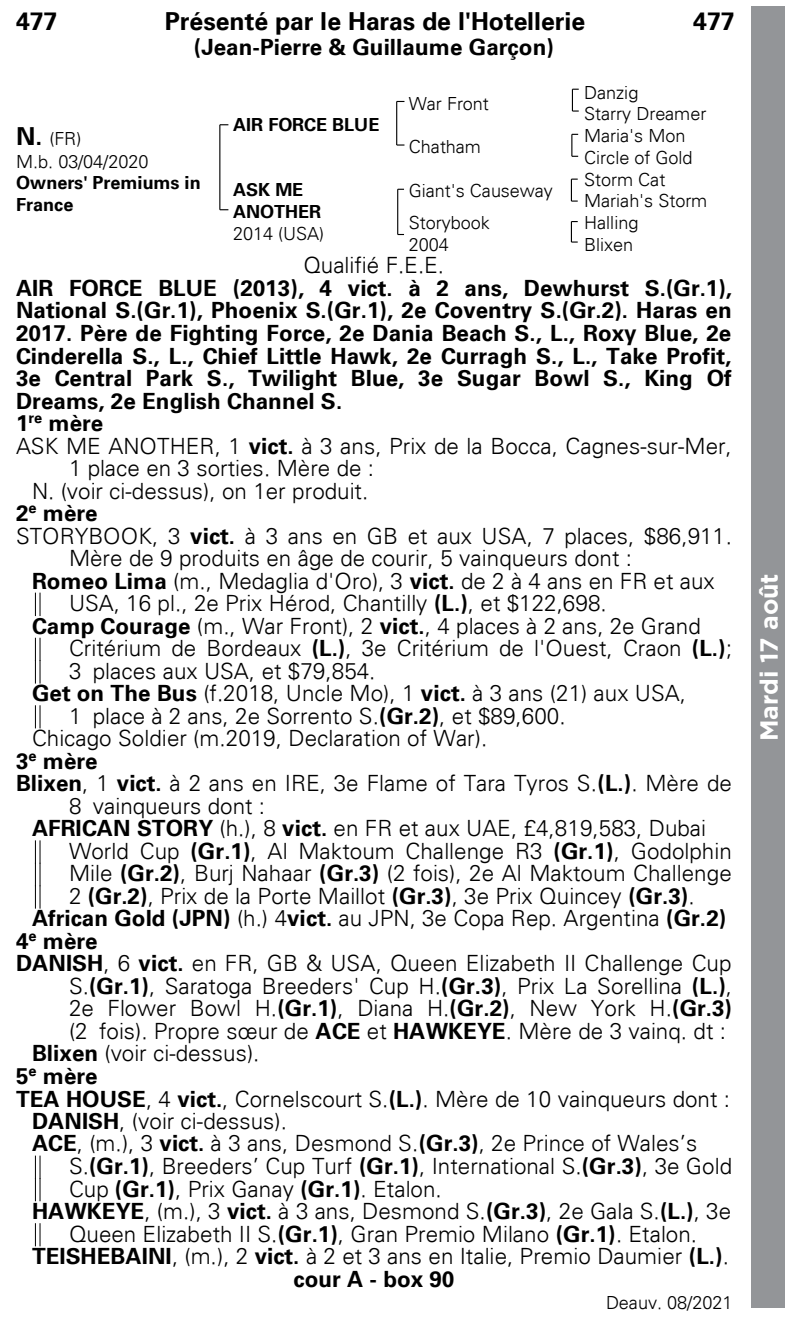
<style>
.page{position:relative;width:785px;height:1324px;background:#fff}
.page>*{position:absolute;margin:0;border:0;box-sizing:border-box;transform-origin:0 0}
.t1{font:700 24.75px "Univers 65";color:#000}
.t2{font:700 24.75px "Gotham";color:#fff}
.t3{font:300 22.5px/22.5px "Univers 45";color:#000}
.t4{font:700 22.5px/22.5px "Univers 65";color:#000}
.t5{font:300 18px/21.6px "Univers 45";letter-spacing:-.005em;color:#000}
.t6{font:700 18px/21.4px "Univers 65";color:#000}
.s1{font-family:"Univers 65";font-weight:700;font-size:24.75px}
.s2{font-family:"Univers 65";font-weight:700}
</style>
<div class="page">
<svg style="left:35px;top:593px;width:6px;height:22px"></svg>
<svg style="left:35px;top:638px;width:6px;height:45px"></svg>
<svg style="left:35px;top:705px;width:6px;height:23px"></svg>
<svg style="left:35px;top:841px;width:6px;height:67px"></svg>
<svg style="left:35px;top:1156px;width:6px;height:44px"></svg>
<svg style="left:35px;top:1223px;width:6px;height:22px"></svg>
<hr style="left:219px;top:125px;width:1px;height:85px;background:#000">
<svg style="left:396px;top:144px;width:8px;height:2px"></svg>
<hr style="left:396px;top:101px;width:1px;height:44px;background:#000">
<hr style="left:397px;top:189px;width:1px;height:45px;background:#000">
<hr style="left:570px;top:221px;width:2px;height:21px;background:#000">
<svg style="left:571px;top:134px;width:7px;height:23px"></svg>
<hr style="left:570px;top:179px;width:2px;height:22px;background:#000">
<svg style="left:572px;top:89px;width:6px;height:23px"></svg>
<div style="left:751px;top:6px;width:33px;height:1301px;background:#939598"></div>
<p class="t1" style="left:16px;top:7px;width:43px">477</p>
<p class="t1" style="left:165px;top:7px;width:422px">Présenté par le Haras de l'Hotellerie</p>
<p class="t1" style="left:693px;top:7px;width:43px">477</p>
<p class="t4" style="left:194px;top:36px;width:361px">(Jean-Pierre &amp; Guillaume Garçon)</p>
<p class="t5" style="left:408px;top:92px;width:82px">War Front</p>
<p class="t5" style="left:584px;top:82px;width:124px">Danzig<br>Starry Dreamer</p>
<p class="t5" style="left:408px;top:136px;width:74px">Chatham</p>
<p class="t5" style="left:584px;top:125px;width:110px">Maria's Mon<br>Circle of Gold</p>
<p class="t6" style="left:233px;top:114px;width:148px">AIR FORCE BLUE</p>
<p class="t5" style="left:16px;top:127px;width:134px;line-height:23.4px"><span class="s1">N.</span> (FR)<br>M.b. 03/04/2020</p>
<p class="t6" style="left:16px;top:172px;width:186px">Owners' Premiums in<br>France</p>
<p class="t5" style="left:408px;top:179px;width:145px">Giant's Causeway</p>
<p class="t5" style="left:584px;top:169px;width:125px">Storm Cat<br>Mariah's Storm</p>
<p class="t5" style="left:408px;top:212px;width:83px">Storybook<br>2004</p>
<p class="t5" style="left:584px;top:212px;width:56px">Halling<br>Blixen</p>
<p class="t3" style="left:303px;top:254px;width:142px">Qualifié F.E.E.</p>
<p class="t4" style="left:16px;top:277px;width:717px">AIR FORCE BLUE (2013), 4 vict. à 2 ans, Dewhurst S.(Gr.1), National S.(Gr.1), Phoenix S.(Gr.1), 2e Coventry S.(Gr.2). Haras en 2017. Père de Fighting Force, 2e Dania Beach S., L., Roxy Blue, 2e Cinderella S., L., Chief Little Hawk, 2e Curragh S., L., Take Profit, 3e Central Park S., Twilight Blue, 3e Sugar Bowl S., King Of Dreams, 2e English Channel S.<br>1<sup>re</sup> mère</p>
<p class="t3" style="left:16px;top:434px;width:717px">ASK ME ANOTHER, 1 <span class="s2">vict.</span> à 3 ans, Prix de la Bocca, Cagnes-sur-Mer,</p>
<p class="t3" style="left:69px;top:457px;width:306px">1 place en 3 sorties. Mère de :</p>
<p class="t3" style="left:32px;top:479px;width:338px">N. (voir ci-dessus), on 1er produit.</p>
<p class="t4" style="left:16px;top:502px;width:83px">2<sup>e</sup> mère</p>
<p class="t3" style="left:16px;top:524px;width:717px">STORYBOOK, 3 <span class="s2">vict.</span> à 3 ans en GB et aux USA, 7 places, $86,911.</p>
<p class="t3" style="left:69px;top:547px;width:564px">Mère de 9 produits en âge de courir, 5 vainqueurs dont :</p>
<p class="t3" style="left:32px;top:569px;width:684px"><span class="s2">Romeo Lima</span> (m., Medaglia d'Oro), 3 <span class="s2">vict.</span> de 2 à 4 ans en FR et aux</p>
<p class="t3" style="left:69px;top:592px;width:539px">USA, 16 pl., 2e Prix Hérod, Chantilly <span class="s2">(L.)</span>, et $122,698.</p>
<p class="t3" style="left:32px;top:614px;width:670px"><span class="s2">Camp Courage</span> (m., War Front), 2 <span class="s2">vict.</span>, 4 places à 2 ans, 2e Grand</p>
<p class="t3" style="left:69px;top:637px;width:664px">Critérium de Bordeaux <span class="s2">(L.)</span>, 3e Critérium de l'Ouest, Craon <span class="s2">(L.)</span>;</p>
<p class="t3" style="left:69px;top:659px;width:308px">3 places aux USA, et $79,854.</p>
<p class="t3" style="left:32px;top:682px;width:655px"><span class="s2">Get on The Bus</span> (f.2018, Uncle Mo), 1 <span class="s2">vict.</span> à 3 ans (21) aux USA,</p>
<p class="t3" style="left:69px;top:704px;width:498px">1 place à 2 ans, 2e Sorrento S.<span class="s2">(Gr.2)</span>, et $89,600.</p>
<p class="t3" style="left:32px;top:727px;width:456px">Chicago Soldier (m.2019, Declaration of War).</p>
<p class="t4" style="left:16px;top:750px;width:83px">3<sup>e</sup> mère</p>
<p class="t3" style="left:16px;top:772px;width:717px"><span class="s2">Blixen</span>, 1 <span class="s2">vict.</span> à 2 ans en IRE, 3e Flame of Tara Tyros S.<span class="s2">(L.)</span>. Mère de</p>
<p class="t3" style="left:69px;top:794px;width:197px">8 vainqueurs dont :</p>
<p class="t3" style="left:32px;top:817px;width:675px"><span class="s2">AFRICAN STORY</span> (h.), 8 <span class="s2">vict.</span> en FR et aux UAE, £4,819,583, Dubai</p>
<p class="t3" style="left:69px;top:839px;width:664px">World Cup <span class="s2">(Gr.1)</span>, Al Maktoum Challenge R3 <span class="s2">(Gr.1)</span>, Godolphin</p>
<p class="t3" style="left:69px;top:862px;width:664px">Mile <span class="s2">(Gr.2)</span>, Burj Nahaar <span class="s2">(Gr.3)</span> (2 fois), 2e Al Maktoum Challenge</p>
<p class="t3" style="left:69px;top:884px;width:627px">2 <span class="s2">(Gr.2)</span>, Prix de la Porte Maillot <span class="s2">(Gr.3)</span>, 3e Prix Quincey <span class="s2">(Gr.3)</span>.</p>
<p class="t3" style="left:32px;top:907px;width:695px"><span class="s2">African Gold (JPN)</span> (h.) 4<span class="s2">vict.</span> au JPN, 3e Copa Rep. Argentina <span class="s2">(Gr.2)</span></p>
<p class="t4" style="left:16px;top:929px;width:83px">4<sup>e</sup> mère</p>
<p class="t3" style="left:16px;top:952px;width:716px"><span class="s2">DANISH</span>, 6 <span class="s2">vict.</span> en FR, GB &amp; USA, Queen Elizabeth II Challenge Cup</p>
<p class="t3" style="left:69px;top:974px;width:664px">S.<span class="s2">(Gr.1)</span>, Saratoga Breeders' Cup H.<span class="s2">(Gr.3)</span>, Prix La Sorellina <span class="s2">(L.)</span>,</p>
<p class="t3" style="left:69px;top:997px;width:664px">2e Flower Bowl H.<span class="s2">(Gr.1)</span>, Diana H.<span class="s2">(Gr.2)</span>, New York H.<span class="s2">(Gr.3)</span></p>
<p class="t3" style="left:69px;top:1019px;width:658px">(2 fois). Propre sœur de <span class="s2">ACE</span> et <span class="s2">HAWKEYE</span>. Mère de 3 vainq. dt :</p>
<p class="t3" style="left:32px;top:1042px;width:229px"><span class="s2">Blixen</span> (voir ci-dessus).</p>
<p class="t4" style="left:16px;top:1064px;width:83px">5<sup>e</sup> mère</p>
<p class="t3" style="left:32px;top:1087px;width:699px;text-indent:-16px"><span class="s2">TEA HOUSE</span>, 4 <span class="s2">vict.</span>, Cornelscourt S.<span class="s2">(L.)</span>. Mère de 10 vainqueurs dont :<br><span class="s2">DANISH</span>, (voir ci-dessus).<br><span class="s2">ACE</span>, (m.), 3 <span class="s2">vict.</span> à 3 ans, Desmond S.<span class="s2">(Gr.3)</span>, 2e Prince of Wales’s</p>
<p class="t3" style="left:69px;top:1154px;width:664px">S.<span class="s2">(Gr.1)</span>, Breeders’ Cup Turf <span class="s2">(Gr.1)</span>, International S.<span class="s2">(Gr.3)</span>, 3e Gold</p>
<p class="t3" style="left:69px;top:1177px;width:374px">Cup <span class="s2">(Gr.1)</span>, Prix Ganay <span class="s2">(Gr.1)</span>. Etalon.</p>
<p class="t3" style="left:32px;top:1199px;width:700px"><span class="s2">HAWKEYE</span>, (m.), 3 <span class="s2">vict.</span> à 3 ans, Desmond S.<span class="s2">(Gr.3)</span>, 2e Gala S.<span class="s2">(L.)</span>, 3e</p>
<p class="t3" style="left:69px;top:1222px;width:629px">Queen Elizabeth II S.<span class="s2">(Gr.1)</span>, Gran Premio Milano <span class="s2">(Gr.1)</span>. Etalon.</p>
<p class="t3" style="left:32px;top:1244px;width:698px"><span class="s2">TEISHEBAINI</span>, (m.), 2 <span class="s2">vict.</span> à 2 et 3 ans en Italie, Premio Daumier <span class="s2">(L.)</span>.</p>
<p class="t4" style="left:293px;top:1267px;width:162px">cour A - box 90</p>
<p class="t5" style="left:606px;top:1291px;width:128px">Deauv. 08/2021</p>
<p class="t6" style="left:233px;top:179px;width:90px">ASK ME<br>ANOTHER</p>
<p class="t5" style="left:233px;top:222px;width:93px">2014 (USA)</p>
<p class="t2" style="left:752px;top:741px;width:169px;rotate:-90deg">Mardi 17 août</p>
</div>
